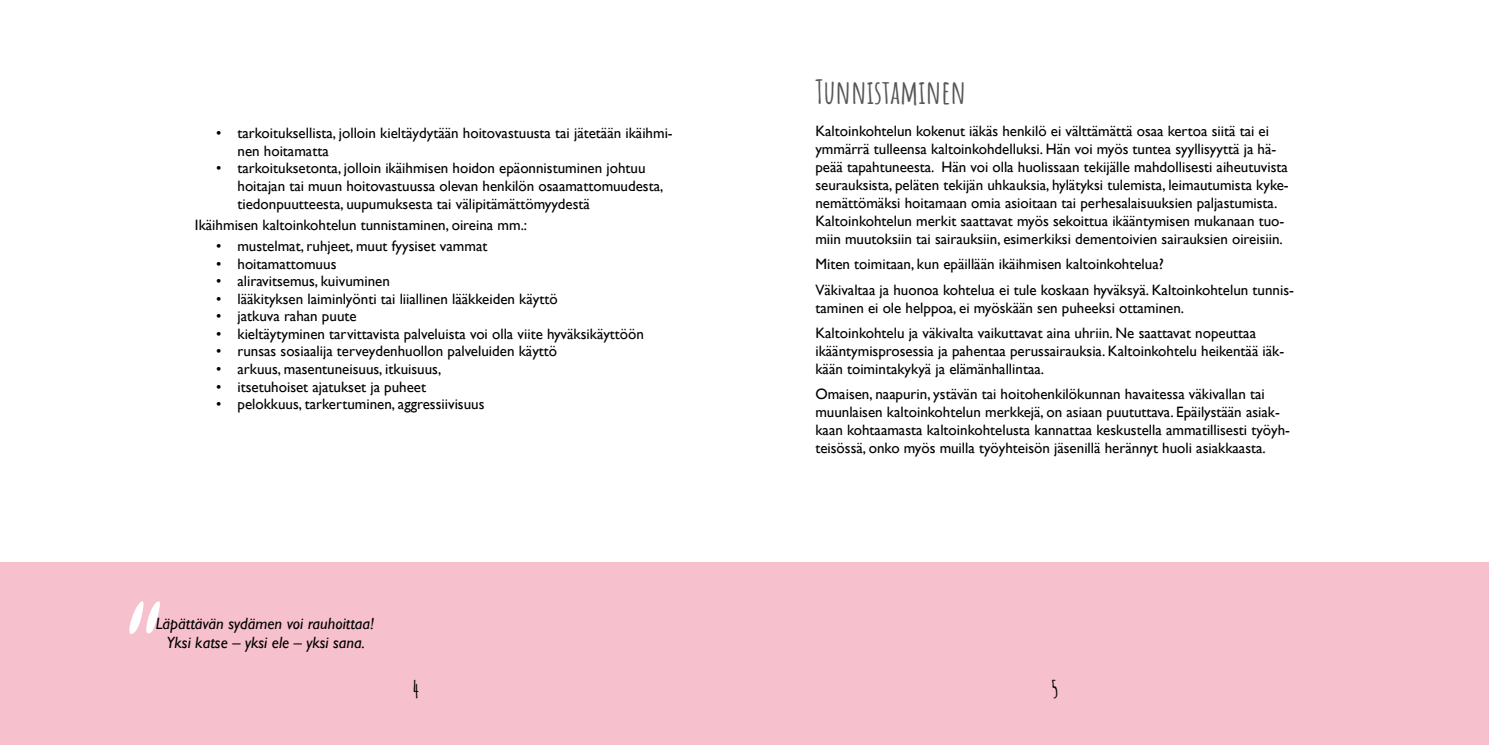
<style>
.page{position:relative;width:1489px;height:745px;background:#fff}
.page>*{position:absolute;margin:0;border:0;box-sizing:border-box;transform-origin:0 0}
.t1{font:700 32.5px "Amatic SC";color:#575756}
.t2{font:700 23.75px "Amatic SC";color:#000}
.t3{font:italic 16.25px/19.5px "Gill Sans";color:#000;text-align:center}
.t4{font:15px/18px "Gill Sans";color:#000}
</style>
<div class="page">
<div style="left:0;top:562px;width:1488px;height:182px;background:#f7c0cd"></div>
<svg style="left:129px;top:601px;width:31px;height:32px"></svg>
<p class="t4" style="left:237px;top:124px;width:437px;line-height:17.5px;text-indent:-21px">• tarkoituksellista, jolloin kieltäydytään hoitovastuusta tai jätetään ikäihmi&shy;nen hoitamatta</p>
<p class="t4" style="left:237px;top:159px;width:427px;text-indent:-21px">• tarkoituksetonta, jolloin ikäihmisen hoidon epäonnistuminen johtuu hoitajan tai muun hoitovastuussa olevan henkilön osaamattomuudesta, tiedonpuutteesta, uupumuksesta tai välipitämättömyydestä</p>
<p class="t4" style="left:195px;top:216px;width:334px">Ikäihmisen kaltoinkohtelun tunnistaminen, oireina mm.:</p>
<p class="t4" style="left:216px;top:237px;width:273px">• mustelmat, ruhjeet, muut fyysiset vammat</p>
<p class="t4" style="left:216px;top:254px;width:122px">• hoitamattomuus</p>
<p class="t4" style="left:216px;top:272px;width:175px">• aliravitsemus, kuivuminen</p>
<p class="t4" style="left:216px;top:289px;width:343px">• lääkityksen laiminlyönti tai liiallinen lääkkeiden käyttö</p>
<p class="t4" style="left:216px;top:307px;width:142px">• jatkuva rahan puute</p>
<p class="t4" style="left:216px;top:324px;width:429px">• kieltäytyminen tarvittavista palveluista voi olla viite hyväksikäyttöön</p>
<p class="t4" style="left:216px;top:342px;width:342px">• runsas sosiaalija terveydenhuollon palveluiden käyttö</p>
<p class="t4" style="left:216px;top:359px;width:226px">• arkuus, masentuneisuus, itkuisuus,</p>
<p class="t4" style="left:216px;top:377px;width:211px">• itsetuhoiset ajatukset ja puheet</p>
<p class="t4" style="left:216px;top:394px;width:270px">• pelokkuus, tarkertuminen, aggressiivisuus</p>
<p class="t3" style="left:156px;top:613px;width:220px">Läpättävän sydämen voi rauhoittaa!<br>Yksi katse – yksi ele – yksi sana.</p>
<h1 class="t1" style="left:815px;top:67px;width:152px">Tunnistaminen</h1>
<p class="t4" style="left:815px;top:122px;width:475px">Kaltoinkohtelun kokenut iäkäs henkilö ei välttämättä osaa kertoa siitä tai ei ymmärrä tulleensa kaltoinkohdelluksi. Hän voi myös tuntea syyllisyyttä ja hä&shy;peää tapahtuneesta. Hän voi olla huolissaan tekijälle mahdollisesti aiheutuvista seurauksista, peläten tekijän uhkauksia, hylätyksi tulemista, leimautumista kyke&shy;nemättömäksi hoitamaan omia asioitaan tai perhesalaisuuksien paljastumista.<br>Kaltoinkohtelun merkit saattavat myös sekoittua ikääntymisen mukanaan tuo&shy;miin muutoksiin tai sairauksiin, esimerkiksi dementoivien sairauksien oireisiin.</p>
<p class="t4" style="left:815px;top:251px;width:480px;line-height:25.1px">Miten toimitaan, kun epäillään ikäihmisen kaltoinkohtelua?<br>Väkivaltaa ja huonoa kohtelua ei tule koskaan hyväksyä. Kaltoinkohtelun tunnis-</p>
<p class="t4" style="left:815px;top:294px;width:442px;line-height:25.1px">taminen ei ole helppoa, ei myöskään sen puheeksi ottaminen.<br>Kaltoinkohtelu ja väkivalta vaikuttavat aina uhriin. Ne saattavat nopeuttaa</p>
<p class="t4" style="left:815px;top:341px;width:470px">ikääntymisprosessia ja pahentaa perussairauksia. Kaltoinkohtelu heikentää iäk&shy;kään toimintakykyä ja elämänhallintaa.</p>
<p class="t4" style="left:815px;top:384px;width:476px">Omaisen, naapurin, ystävän tai hoitohenkilökunnan havaitessa väkivallan tai muunlaisen kaltoinkohtelun merkkejä, on asiaan puututtava. Epäilystään asiak&shy;kaan kohtaamasta kaltoinkohtelusta kannattaa keskustella ammatillisesti työyh&shy;teisössä, onko myös muilla työyhteisön jäsenillä herännyt huoli asiakkaasta.</p>
<h2 class="t2" style="left:412px;top:670px;width:9px">4</h2>
<h2 class="t2" style="left:1050px;top:670px;width:9px">5</h2>
</div>
